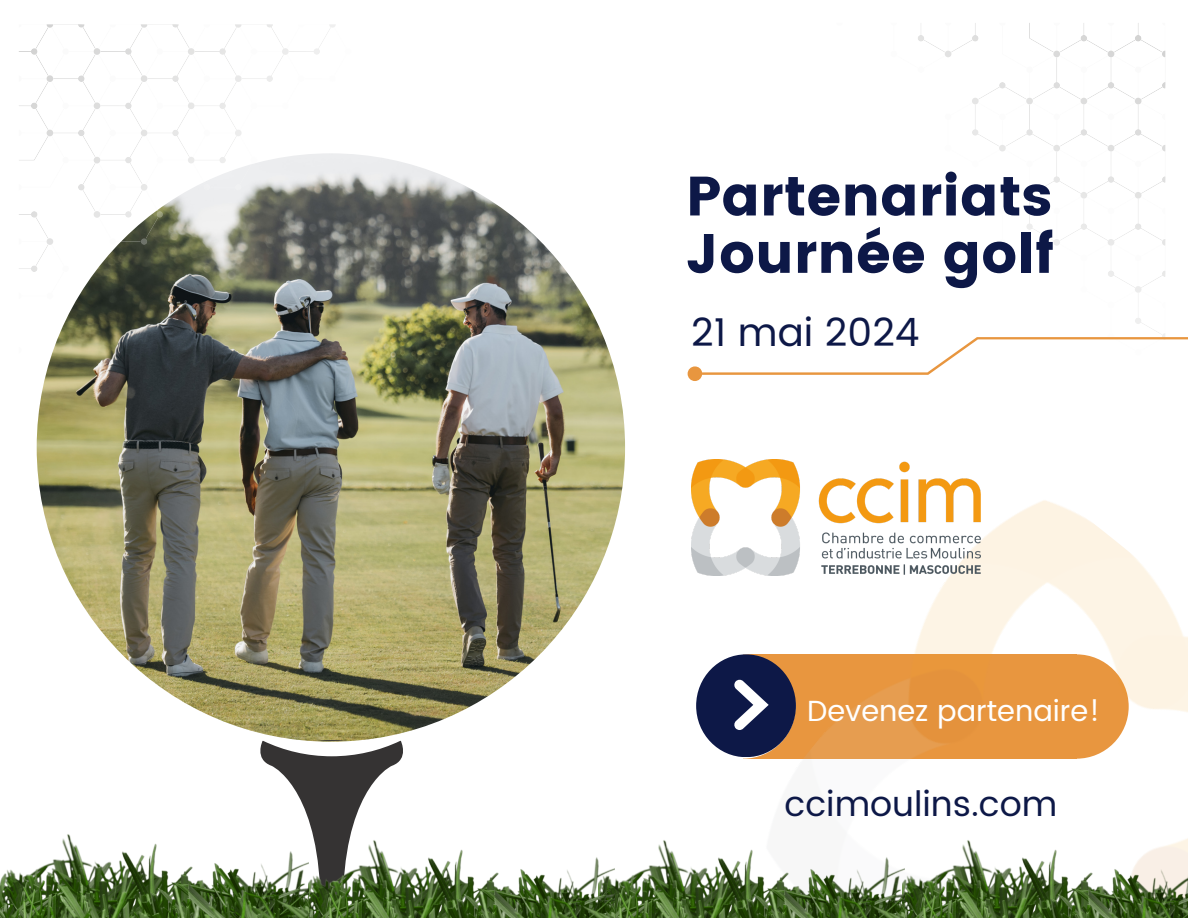
<style>
.page{position:relative;width:1188px;height:918px;background:#fff}
.page>*{position:absolute;margin:0;border:0;box-sizing:border-box;transform-origin:0 0}
.t1{font:55.35px/57.3px "Poppins";color:#0d1847}
.t2{font:39px "Poppins";color:#0d1847}
.t3{font:34.8px "Poppins";color:#0d1847}
.t4{font:29.1px "Poppins";color:#fff}
</style>
<div class="page">
<svg style="left:688px;top:23px;width:500px;height:358px"></svg>
<div style="left:696px;top:654px;width:100px;height:103px;background:#0d1847;border-radius:50%"></div>
<svg style="left:734px;top:681px;width:2px;height:8px"></svg>
<img style="left:736px;top:489px;width:452px;height:224px">
<img style="left:691px;top:459px;width:289px;height:117px">
<img style="left:36px;top:154px;width:589px;height:587px">
<img style="left:905px;top:713px;width:283px;height:205px">
<img style="left:615px;top:713px;width:290px;height:205px">
<img style="left:309px;top:713px;width:306px;height:205px">
<img style="left:0;top:707px;width:308px;height:211px">
<svg style="left:19px;top:24px;width:333px;height:275px"></svg>
<p class="t1" style="left:686px;top:168px;width:369px">Partenariats<br>Journée golf</p>
<p class="t2" style="left:691px;top:310px;width:230px">21 mai 2024</p>
<h1 class="t4" style="left:807px;top:694px;width:295px">Devenez partenaire!</h1>
<p class="t3" style="left:785px;top:783px;width:274px">ccimoulins.com</p>
</div>
